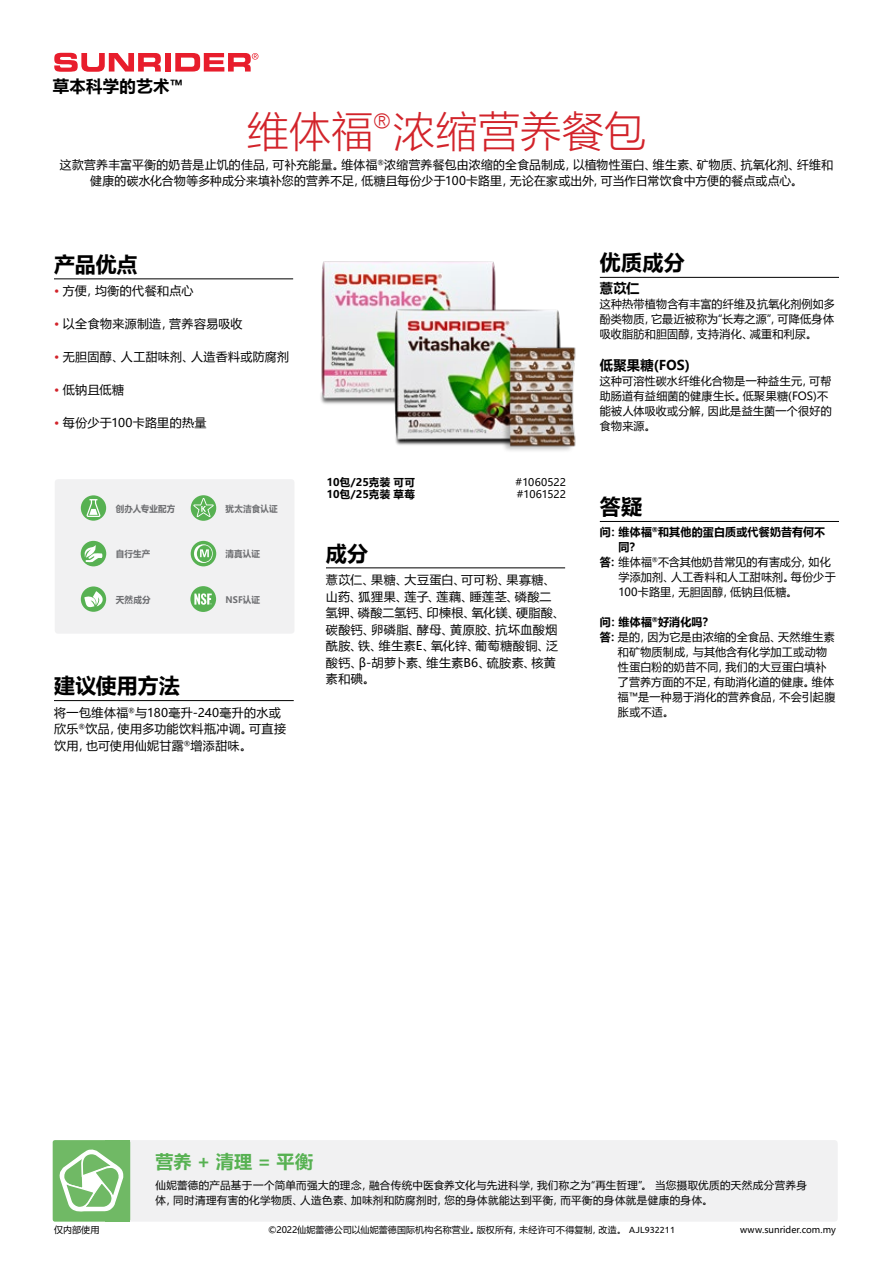
<style>
.page{position:relative;width:893px;height:1263px;background:#fff}
.page>*{position:absolute;margin:0;border:0;box-sizing:border-box;transform-origin:0 0}
.t1{font:42px "Microsoft Ya Hei UI Light";letter-spacing:.01em;color:#d2232a}
.t2{font:700 21px "Microsoft Ya Hei UI";letter-spacing:.005em;color:#000}
.t3{font:700 18px "Microsoft Ya Hei UI";color:#57b152}
.t4{font:700 16.35px "Microsoft Ya Hei UI";letter-spacing:.02em;color:#000}
.t5{font:700 13.5px "Microsoft Ya Hei UI";letter-spacing:.02em;color:#000}
.t6{font:12px/16.5px "Microsoft Ya Hei UI";letter-spacing:.03em;color:#000}
.t7{font:11.25px/15px "Microsoft Ya Hei UI";letter-spacing:.02em;color:#000;text-align:justify}
.t8{font:700 11.25px "Microsoft Ya Hei UI";letter-spacing:.015em;color:#000}
.t9{font:10.5px/15px "Microsoft Ya Hei UI";letter-spacing:.03em;color:#000}
.t10{font:700 10.5px "Microsoft Ya Hei UI";letter-spacing:.02em;color:#000}
.t11{font:10.5px "Microsoft Ya Hei UI";letter-spacing:-.01em;color:#000}
.t12{font:9px "Microsoft Ya Hei UI";letter-spacing:.01em;color:#000}
.t13{font:700 9px "Microsoft Ya Hei UI";letter-spacing:.01em;color:#6d6e71;scale:.95 1}
.s1{color:#d2232a}
.s2{font-weight:700}
.s3{font-family:"Ubuntu"}
</style>
<div class="page">
<svg style="left:54px;top:53px;width:107px;height:19px"></svg>
<div style="left:165px;top:53px;width:6px;height:19px;background:#e81d2c"></div>
<svg style="left:175px;top:53px;width:83px;height:19px"></svg>
<div style="left:118px;top:1140px;width:720px;height:82px;background:#f1f1f2"></div>
<div style="left:53px;top:1140px;width:77px;height:82px;background:#70b965"></div>
<svg style="left:59px;top:1140px;width:65px;height:72px"></svg>
<hr style="left:54px;top:278px;width:239px;height:1px;background:#000">
<hr style="left:54px;top:700px;width:240px;height:1px;background:#000">
<div style="left:55px;top:479px;width:239px;height:155px;background:#f1f1f2"></div>
<div style="left:81px;top:586px;width:25px;height:26px;background:#57b152;border-radius:50%"></div>
<svg style="left:84px;top:591px;width:20px;height:17px"></svg>
<div style="left:81px;top:495px;width:25px;height:26px;background:#57b152;border-radius:50%"></div>
<svg style="left:86px;top:499px;width:15px;height:18px"></svg>
<div style="left:81px;top:541px;width:25px;height:25px;background:#57b152;border-radius:50%"></div>
<svg style="left:83px;top:545px;width:20px;height:17px"></svg>
<div style="left:191px;top:541px;width:25px;height:25px;background:#57b152;border-radius:50%"></div>
<svg style="left:194px;top:544px;width:19px;height:19px"></svg>
<div style="left:191px;top:495px;width:25px;height:26px;background:#57b152;border-radius:50%"></div>
<svg style="left:193px;top:498px;width:21px;height:19px"></svg>
<svg style="left:190px;top:586px;width:26px;height:26px"></svg>
<hr style="left:326px;top:567px;width:239px;height:1px;background:#000">
<hr style="left:600px;top:521px;width:239px;height:1px;background:#000">
<hr style="left:600px;top:277px;width:239px;height:1px;background:#000">
<img style="left:320px;top:261px;width:176px;height:143px">
<img style="left:381px;top:295px;width:180px;height:150px">
<img style="left:496px;top:340px;width:80px;height:111px">
<h3 class="t4" style="left:53px;top:75px;width:132px">草本科学的艺术™</h3>
<h1 class="t1" style="left:247px;top:103px;width:401px">维体福<sup>®</sup>浓缩营养餐包</h1>
<p class="t6" style="left:60px;top:156px;width:775px;text-align:center">这款营养丰富平衡的奶昔是止饥的佳品，可补充能量。维体福<sup>®</sup>浓缩营养餐包由浓缩的全食品制成，以植物性蛋白、维生素、矿物质、抗氧化剂、纤维和健康的碳水化合物等多种成分来填补您的营养不足，低糖且每份少于100卡路里，无论在家或出外，可当作日常饮食中方便的餐点或点心。</p>
<h2 class="t2" style="left:54px;top:249px;width:85px">产品优点</h2>
<p class="t6" style="left:54px;top:282px;width:141px"><span class="s1">•</span> 方便，均衡的代餐和点心</p>
<p class="t6" style="left:54px;top:315px;width:190px"><span class="s1">•</span> 以全食物来源制造，营养容易吸收</p>
<p class="t6" style="left:54px;top:348px;width:237px"><span class="s1">•</span> 无胆固醇、人工甜味剂、人造香料或防腐剂</p>
<p class="t6" style="left:54px;top:381px;width:72px"><span class="s1">•</span> 低钠且低糖</p>
<p class="t6" style="left:54px;top:414px;width:154px"><span class="s1">•</span> 每份少于100卡路里的热量</p>
<p class="t13" style="left:116px;top:502px;width:64px">创办人专业配方</p>
<p class="t13" style="left:116px;top:548px;width:38px">自行生产</p>
<p class="t13" style="left:226px;top:548px;width:38px">清真认证</p>
<p class="t13" style="left:226px;top:502px;width:56px">犹太洁食认证</p>
<p class="t13" style="left:116px;top:593px;width:38px">天然成分</p>
<p class="t13" style="left:226px;top:593px;width:38px">NSF认证</p>
<h2 class="t2" style="left:54px;top:671px;width:127px">建议使用方法</h2>
<p class="t6" style="left:54px;top:704px;width:234px">将一包维体福<sup>®</sup>与180毫升-240毫升的水或欣乐<sup>®</sup>饮品，使用多功能饮料瓶冲调。可直接饮用，也可使用仙妮甘露<sup>®</sup>增添甜味。</p>
<p class="t10" style="left:327px;top:475px;width:89px">10包/25克装 可可</p>
<p class="t9" style="left:516px;top:474px;width:52px">#1060522</p>
<p class="t10" style="left:327px;top:487px;width:89px">10包/25克装 草莓</p>
<p class="t11" style="left:517px;top:487px;width:51px">#1061522</p>
<h2 class="t2" style="left:326px;top:538px;width:44px">成分</h2>
<p class="t6" style="left:326px;top:571px;width:240px">薏苡仁、果糖、大豆蛋白、可可粉、果寡糖、山药、狐狸果、莲子、莲藕、睡莲茎、磷酸二氢钾、磷酸二氢钙、印楝根、氧化镁、硬脂酸、碳酸钙、卵磷脂、酵母、黄原胶、抗坏血酸烟酰胺、铁、维生素E、氧化锌、葡萄糖酸铜、泛酸钙、β-胡萝卜素、维生素B6、硫胺素、核黄素和碘。</p>
<h2 class="t2" style="left:600px;top:248px;width:86px">优质成分</h2>
<p class="t5" style="left:600px;top:279px;width:41px">薏苡仁</p>
<p class="t7" style="left:600px;top:297px;width:237px">这种热带植物含有丰富的纤维及抗氧化剂例如多酚类物质，它最近被称为“长寿之源”，可降低身体吸收脂肪和胆固醇，支持消化、减重和利尿。</p>
<p class="t5" style="left:600px;top:356px;width:92px">低聚果糖(FOS)</p>
<p class="t7" style="left:600px;top:373px;width:233px;text-align:left">这种可溶性碳水纤维化合物是一种益生元，可帮助肠道有益细菌的健康生长。低聚果糖(FOS)不能被人体吸收或分解，因此是益生菌一个很好的食物来源。</p>
<h2 class="t2" style="left:600px;top:492px;width:44px">答疑</h2>
<p class="t8" style="left:600px;top:524px;width:227px">问：维体福<sup>®</sup>和其他的蛋白质或代餐奶昔有何不</p>
<p class="t8" style="left:618px;top:539px;width:23px">同？</p>
<p class="t7" style="left:600px;top:554px;width:232px"><span class="s2">答：</span>维体福<sup>®</sup>不含其他奶昔常见的有害成分，如化</p>
<p class="t7" style="left:618px;top:569px;width:219px">学添加剂、人工香料和人工甜味剂。每份少于</p>
<p class="t7" style="left:618px;top:584px;width:181px">100卡路里，无胆固醇，低钠且低糖。</p>
<p class="t8" style="left:600px;top:614px;width:115px">问：维体福<sup>®</sup>好消化吗？</p>
<p class="t7" style="left:600px;top:629px;width:237px"><span class="s2">答：</span>是的，因为它是由浓缩的全食品、天然维生素</p>
<p class="t7" style="left:618px;top:644px;width:211px">和矿物质制成，与其他含有化学加工或动物</p>
<p class="t7" style="left:618px;top:659px;width:210px">性蛋白粉的奶昔不同，我们的大豆蛋白填补</p>
<p class="t7" style="left:618px;top:674px;width:218px">了营养方面的不足，有助消化道的健康。维体</p>
<p class="t7" style="left:618px;top:689px;width:219px">福™是一种易于消化的营养食品，不会引起腹</p>
<p class="t7" style="left:618px;top:704px;width:58px">胀或不适。</p>
<h3 class="t3" style="left:155px;top:1148px;width:159px">营养 + 清理 = 平衡</h3>
<p class="t9" style="left:155px;top:1178px;width:653px">仙妮蕾德的产品基于一个简单而强大的理念，融合传统中医食养文化与先进科学，我们称之为“再生哲理”。 当您摄取优质的天然成分营养身体，同时清理有害的化学物质、人造色素、加味剂和防腐剂时，您的身体就能达到平衡，而平衡的身体就是健康的身体。</p>
<p class="t12" style="left:54px;top:1223px;width:47px">仅内部使用</p>
<p class="t12" style="left:268px;top:1223px;width:408px">©2022仙妮蕾德公司以仙妮蕾德国际机构名称营业。版权所有，未经许可不得复制，改造。 <span class="s3">AJL932211</span></p>
<p class="t12" style="left:740px;top:1223px;width:97px">www.sunrider.com.my</p>
</div>
